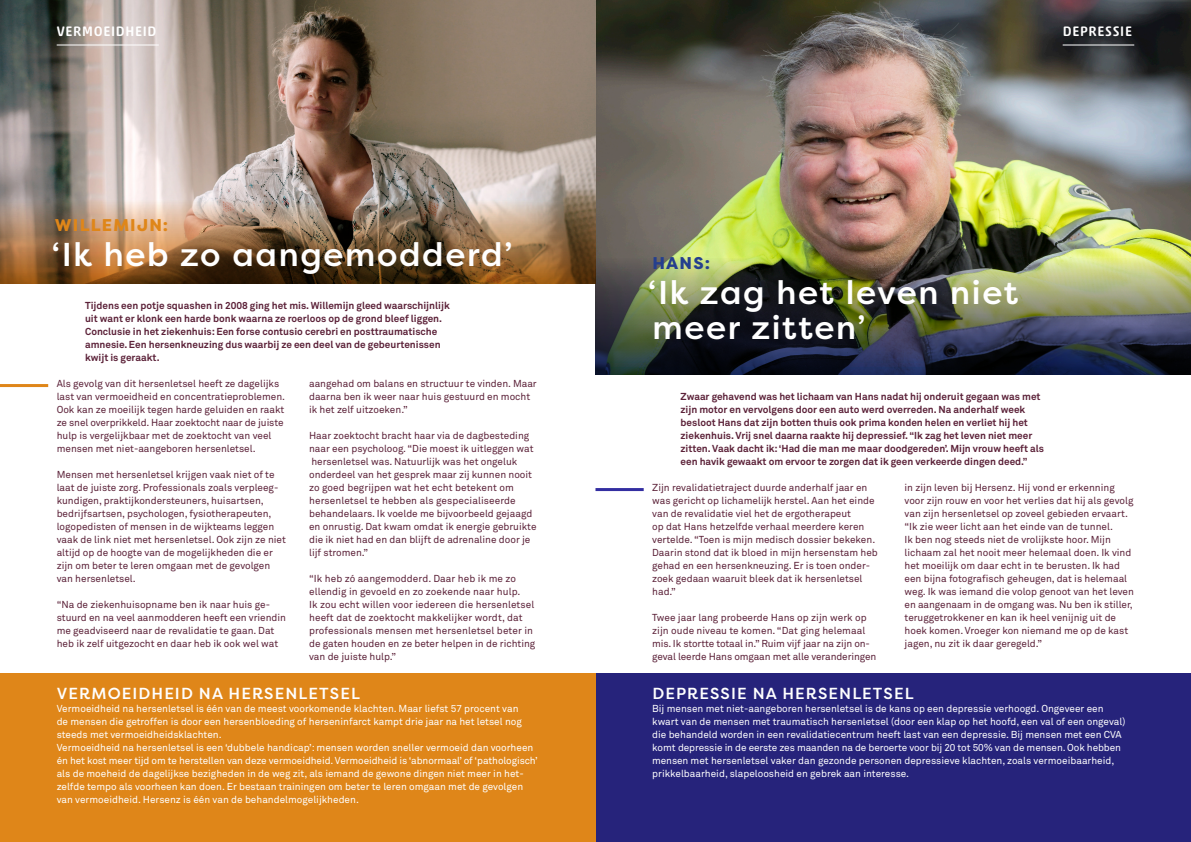
<style>
.page{position:relative;width:1191px;height:842px;background:#fff}
.page>*{position:absolute;margin:0;border:0;box-sizing:border-box;transform-origin:0 0}
.uitspraak_wit_groot{font:500 33px/35px "Filson Pro";letter-spacing:.05em;color:#fff}
.uitspraak_wit_groot-2{font:800 17px "Filson Pro";letter-spacing:.07em;color:#df8619}
.uitspraak_wit_groot-3{font:800 17px "Filson Pro";color:#253f8e}
.broodtekst{font:500 16px "Filson Pro";letter-spacing:.07em;color:#fff}
.hoofdstuk_kop{font:500 14px "Akko Rounded Std";letter-spacing:.05em;color:#fff}
.broodtekst-2{font:10px/13px "Akkurat";color:#5b2138}
.broodtekst-3{font:10px/13px "Akkurat";color:#fff}
.broodtekst-4{font:700 10px/13px "Akkurat";color:#5b2138}
</style>
<div class="page">
<div style="left:595px;top:673px;width:596px;height:169px;background:#26237b"></div>
<div style="left:0;top:673px;width:595px;height:169px;background:#df8619"></div>
<img style="left:595px;top:0;width:596px;height:257px">
<img style="left:0;top:0;width:595px;height:199px">
<img style="left:0;top:199px;width:595px;height:84px">
<img style="left:595px;top:257px;width:596px;height:117px">
<hr style="left:57px;top:45px;width:102px;height:1px;background:#fff">
<hr style="left:1062px;top:45px;width:72px;height:1px;background:#fff">
<hr style="left:0;top:384px;width:48px;height:3px;background:#df8619">
<hr style="left:595px;top:488px;width:48px;height:3px;background:#332ea1">
<p class="hoofdstuk_kop" style="left:57px;top:23px;width:101px">VERMOEIDHEID</p>
<p class="hoofdstuk_kop" style="left:1062px;top:23px;width:71px">DEPRESSIE</p>
<p class="uitspraak_wit_groot-2" style="left:55px;top:214px;width:115px">WILLEMIJN:</p>
<p class="uitspraak_wit_groot" style="left:52px;top:236px;width:462px">‘Ik heb zo aangemodderd’</p>
<p class="broodtekst-4" style="left:85px;top:299px;width:366px">Tijdens een potje squashen in 2008 ging het mis. Willemijn gleed waarschijnlijk uit want er klonk een harde bonk waarna ze roerloos op de grond bleef liggen.<br>Conclusie in het ziekenhuis: Een forse contusio cerebri en posttraumatische amnesie. Een hersenkneuzing dus waarbij ze een deel van de gebeurtenissen kwijt is geraakt.</p>
<p class="broodtekst-2" style="left:57px;top:377px;width:230px">Als gevolg van dit hersenletsel heeft ze dagelijks last van vermoeidheid en concentratieproblemen.<br>Ook kan ze moeilijk tegen harde geluiden en raakt ze snel overprikkeld. Haar zoektocht naar de juiste hulp is vergelijkbaar met de zoektocht van veel mensen met niet-aangeboren hersenletsel.</p>
<p class="broodtekst-2" style="left:57px;top:468px;width:231px">Mensen met hersenletsel krijgen vaak niet of te laat de juiste zorg. Professionals zoals verpleeg&shy;kundigen, praktijkondersteuners, huisartsen, bedrijfsartsen, psychologen, fysiotherapeuten, logopedisten of mensen in de wijkteams leggen vaak de link niet met hersenletsel. Ook zijn ze niet altijd op de hoogte van de mogelijkheden die er zijn om beter te leren omgaan met de gevolgen van hersenletsel.</p>
<p class="broodtekst-2" style="left:57px;top:598px;width:231px">“Na de ziekenhuisopname ben ik naar huis ge&shy;stuurd en na veel aanmodderen heeft een vriendin me geadviseerd naar de revalidatie te gaan. Dat heb ik zelf uitgezocht en daar heb ik ook wel wat</p>
<p class="broodtekst-2" style="left:309px;top:377px;width:229px">aangehad om balans en structuur te vinden. Maar daarna ben ik weer naar huis gestuurd en mocht ik het zelf uitzoeken.”</p>
<p class="broodtekst-2" style="left:309px;top:429px;width:226px">Haar zoektocht bracht haar via de dagbesteding naar een psycholoog. “Die moest ik uitleggen wat</p>
<p class="broodtekst-2" style="left:309px;top:455px;width:224px">hersenletsel was. Natuurlijk was het ongeluk onderdeel van het gesprek maar zij kunnen nooit</p>
<p class="broodtekst-2" style="left:309px;top:481px;width:229px">zo goed begrijpen wat het echt betekent om hersenletsel te hebben als gespecialiseerde behandelaars. Ik voelde me bijvoorbeeld gejaagd en onrustig. Dat kwam omdat ik energie gebruikte die ik niet had en dan blijft de adrenaline door je lijf stromen.”</p>
<p class="broodtekst-2" style="left:309px;top:572px;width:228px">“Ik heb zó aangemodderd. Daar heb ik me zo ellendig in gevoeld en zo zoekende naar hulp.<br>Ik zou echt willen voor iedereen die hersenletsel heeft dat de zoektocht makkelijker wordt, dat professionals mensen met hersenletsel beter in de gaten houden en ze beter helpen in de richting van de juiste hulp.”</p>
<p class="broodtekst" style="left:57px;top:682px;width:304px">VERMOEIDHEID NA HERSENLETSEL</p>
<p class="broodtekst-3" style="left:57px;top:702px;width:466px">Vermoeidheid na hersenletsel is één van de meest voorkomende klachten. Maar liefst 57 procent van de mensen die getroffen is door een hersenbloeding of herseninfarct kampt drie jaar na het letsel nog steeds met vermoeidheidsklachten.</p>
<p class="broodtekst-3" style="left:57px;top:741px;width:482px">Vermoeidheid na hersenletsel is een ‘dubbele handicap’: mensen worden sneller vermoeid dan voorheen én het kost meer tijd om te herstellen van deze vermoeidheid. Vermoeidheid is ‘abnormaal’ of ‘pathologisch’ als de moeheid de dagelijkse bezigheden in de weg zit, als iemand de gewone dingen niet meer in het&shy;zelfde tempo als voorheen kan doen. Er bestaan trainingen om beter te leren omgaan met de gevolgen van vermoeidheid. Hersenz is één van de behandelmogelijkheden.</p>
<p class="uitspraak_wit_groot-3" style="left:652px;top:252px;width:59px">HANS:</p>
<p class="uitspraak_wit_groot" style="left:648px;top:274px;width:371px">‘Ik zag het leven niet meer zitten’</p>
<p class="broodtekst-4" style="left:680px;top:390px;width:365px">Zwaar gehavend was het lichaam van Hans nadat hij onderuit gegaan was met zijn motor en vervolgens door een auto werd overreden. Na anderhalf week besloot Hans dat zijn botten thuis ook prima konden helen en verliet hij het ziekenhuis. Vrij snel daarna raakte hij depressief. “Ik zag het leven niet meer zitten. Vaak dacht ik: ‘Had die man me maar doodgereden’. Mijn vrouw heeft als een havik gewaakt om ervoor te zorgen dat ik geen verkeerde dingen deed.”</p>
<p class="broodtekst-2" style="left:652px;top:481px;width:227px">Zijn revalidatietraject duurde anderhalf jaar en was gericht op lichamelijk herstel. Aan het einde van de revalidatie viel het de ergotherapeut<br>op dat Hans hetzelfde verhaal meerdere keren vertelde. “Toen is mijn medisch dossier bekeken.<br>Daarin stond dat ik bloed in mijn hersenstam heb gehad en een hersenkneuzing. Er is toen onder&shy;zoek gedaan waaruit bleek dat ik hersenletsel had.”</p>
<p class="broodtekst-2" style="left:652px;top:611px;width:226px">Twee jaar lang probeerde Hans op zijn werk op zijn oude niveau te komen. “Dat ging helemaal mis. Ik stortte totaal in.” Ruim vijf jaar na zijn on&shy;geval leerde Hans omgaan met alle veranderingen</p>
<p class="broodtekst-2" style="left:904px;top:481px;width:231px">in zijn leven bij Hersenz. Hij vond er erkenning voor zijn rouw en voor het verlies dat hij als gevolg van zijn hersenletsel op zoveel gebieden ervaart. “Ik zie weer licht aan het einde van de tunnel.<br>Ik ben nog steeds niet de vrolijkste hoor. Mijn lichaam zal het nooit meer helemaal doen. Ik vind het moeilijk om daar echt in te berusten. Ik had een bijna fotografisch geheugen, dat is helemaal weg. Ik was iemand die volop genoot van het leven en aangenaam in de omgang was. Nu ben ik stiller, teruggetrokkener en kan ik heel venijnig uit de hoek komen. Vroeger kon niemand me op de kast jagen, nu zit ik daar geregeld.”</p>
<p class="broodtekst" style="left:652px;top:682px;width:263px">DEPRESSIE NA HERSENLETSEL</p>
<p class="broodtekst-3" style="left:652px;top:702px;width:475px">Bij mensen met niet-aangeboren hersenletsel is de kans op een depressie verhoogd. Ongeveer een kwart van de mensen met traumatisch hersenletsel (door een klap op het hoofd, een val of een ongeval) die behandeld worden in een revalidatiecentrum heeft last van een depressie. Bij mensen met een CVA komt depressie in de eerste zes maanden na de beroerte voor bij 20 tot 50% van de mensen. Ook hebben mensen met hersenletsel vaker dan gezonde personen depressieve klachten, zoals vermoeibaarheid, prikkelbaarheid, slapeloosheid en gebrek aan interesse.</p>
</div>
